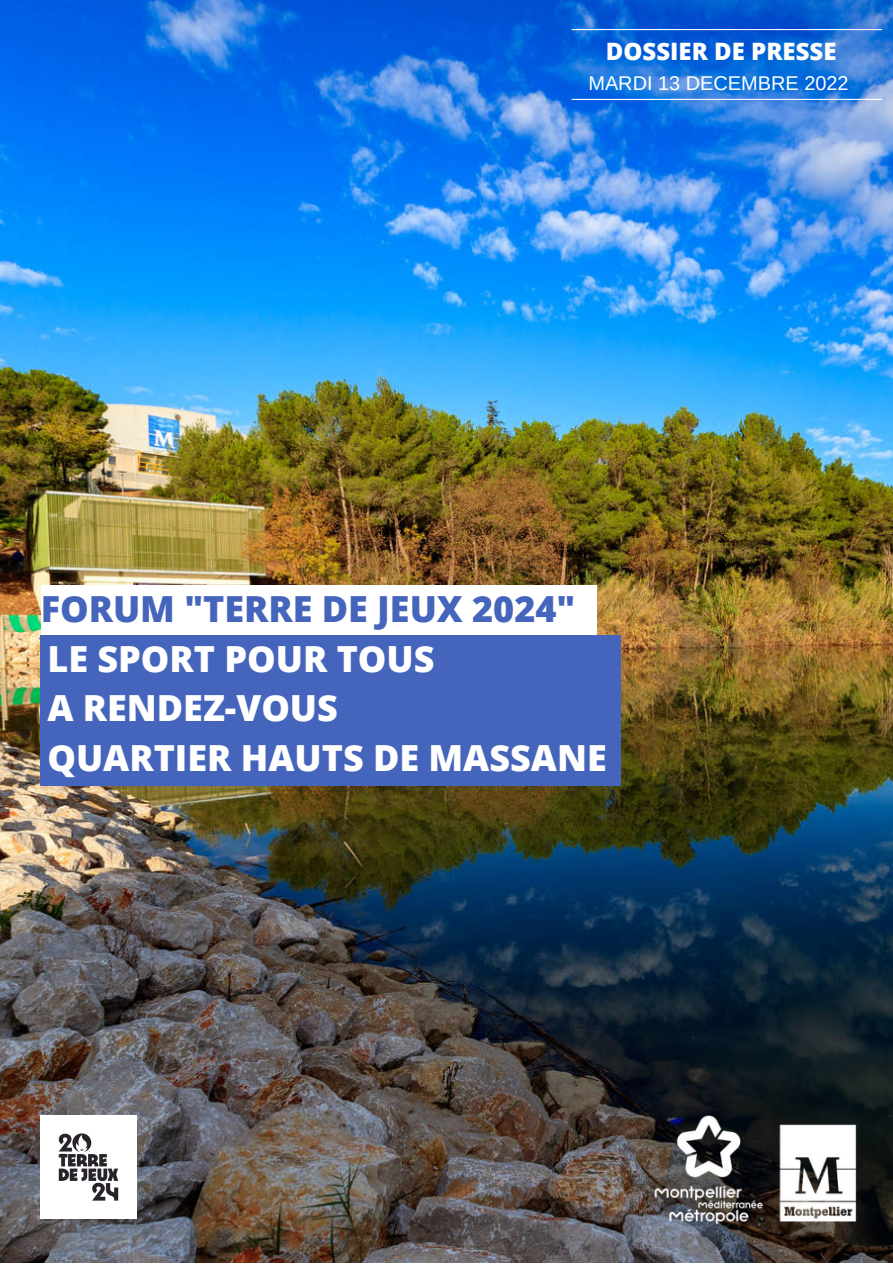
<style>
.page{position:relative;width:893px;height:1264px;background:#fff}
.page>*{position:absolute;margin:0;border:0;box-sizing:border-box;transform-origin:0 0}
.t1{font:800 36px/49.5px "Open Sans";color:#fff}
.t2{font:800 36px "Open Sans";color:#4465bb}
.t3{font:800 24px "Open Sans";color:#fff}
.t4{font:19.95px "Arimo";color:#fff}
</style>
<div class="page">
<img style="left:0;top:0;width:892px;height:1262px">
<hr style="left:571px;top:29px;width:311px;height:1px;background:#fff">
<hr style="left:571px;top:99px;width:311px;height:1px;background:#fff">
<div style="left:41px;top:635px;width:580px;height:150px;background:#4465bb"></div>
<div style="left:41px;top:585px;width:555px;height:49px;background:#fff"></div>
<img style="left:634px;top:1096px;width:247px;height:153px">
<img style="left:41px;top:1115px;width:95px;height:103px">
<p class="t3" style="left:605px;top:34px;width:232px">DOSSIER DE PRESSE</p>
<p class="t4" style="left:588px;top:72px;width:262px">MARDI 13 DECEMBRE 2022</p>
<p class="t2" style="left:41px;top:584px;width:536px">FORUM "TERRE DE JEUX 2024"</p>
<p class="t1" style="left:47px;top:633px;width:561px">LE SPORT POUR TOUS<br>A RENDEZ-VOUS<br>QUARTIER HAUTS DE MASSANE</p>
</div>
